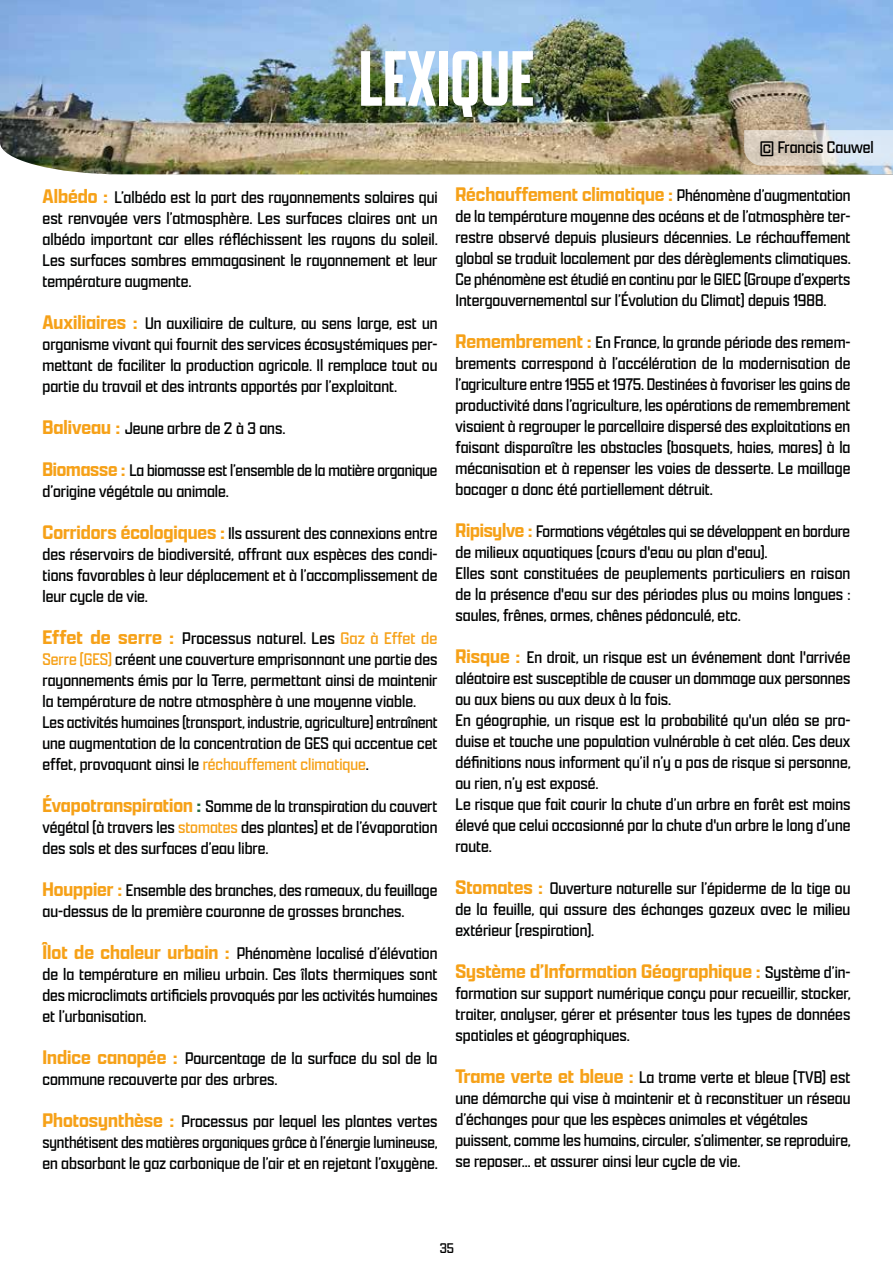
<style>
.page{position:relative;width:893px;height:1263px;background:#fff}
.page>*{position:absolute;margin:0;border:0;box-sizing:border-box;transform-origin:0 0}
.t1{font:500 84px "Apotek Comp";color:#fff}
.t2{font:600 21px "Apotek";color:#f6a118}
.t3{font:300 18px/21px "Apotek";color:#010202;text-align:justify}
.t4{font:300 18px "Apotek";color:#000}
.t5{font:300 15px "Apotek";color:#000}
.s1{font-weight:600;font-size:21px;color:#f6a118}
.s2{color:#f6a118}
.s3{font-weight:600;font-size:21px;color:#1f673d}
.s4{font-weight:300;font-size:18px;color:#010202}
</style>
<div class="page">
<img style="left:0;top:0;width:893px;height:174px">
<svg style="left:744px;top:130px;width:149px;height:36px;background:#d8d7d4"></svg>
<h1 class="t1" style="left:359px;top:28px;width:177px">LEXIQUE</h1>
<p class="t4" style="left:760px;top:136px;width:116px">© Francis Cauwel</p>
<p class="t3" style="left:43px;top:186px;width:397px"><span class="s1">Albédo :</span> L’albédo est la part des rayonnements solaires qui est renvoyée vers l’atmosphère. Les surfaces claires ont un albédo important car elles réfléchissent les rayons du soleil.<br>Les surfaces sombres emmagasinent le rayonnement et leur température augmente.</p>
<p class="t3" style="left:43px;top:312px;width:396px"><span class="s1">Auxiliaires :</span> Un auxiliaire de culture, au sens large, est un organisme vivant qui fournit des services écosystémiques per&shy;mettant de faciliter la production agricole. Il remplace tout ou partie du travail et des intrants apportés par l’exploitant.</p>
<p class="t3" style="left:43px;top:417px;width:244px"><span class="s1">Baliveau :</span> Jeune arbre de 2 à 3 ans.</p>
<p class="t3" style="left:43px;top:459px;width:396px"><span class="s1">Biomasse :</span> La biomasse est l’ensemble de la matière organique d’origine végétale ou animale.</p>
<p class="t3" style="left:43px;top:522px;width:396px"><span class="s1">Corridors écologiques :</span> Ils assurent des connexions entre des réservoirs de biodiversité, offrant aux espèces des condi&shy;tions favorables à leur déplacement et à l’accomplissement de leur cycle de vie.</p>
<p class="t3" style="left:43px;top:627px;width:397px;text-align:left"><span class="s1">Effet de serre :</span> Processus naturel. Les <span class="s2">Gaz à Effet de Serre (GES)</span> créent une couverture emprisonnant une partie des rayonnements émis par la Terre, permettant ainsi de maintenir la température de notre atmosphère à une moyenne viable.<br>Les activités humaines (transport, industrie, agriculture) entraînent une augmentation de la concentration de GES qui accentue cet effet, provoquant ainsi le <span class="s2">réchauffement climatique</span>.</p>
<p class="t3" style="left:43px;top:795px;width:396px"><span class="s1">Évapotranspiration</span> <span class="s3">:</span> Somme de la transpiration du couvert végétal (à travers les <span class="s2">stomates</span> des plantes) et de l’évaporation des sols et des surfaces d’eau libre.</p>
<p class="t3" style="left:43px;top:879px;width:396px"><span class="s1">Houppier :</span> Ensemble des branches, des rameaux, du feuillage au-dessus de la première couronne de grosses branches.</p>
<p class="t3" style="left:43px;top:942px;width:397px"><span class="s1">Îlot de chaleur urbain :</span> Phénomène localisé d’élévation de la température en milieu urbain. Ces îlots thermiques sont des microclimats artificiels provoqués par les activités humaines et l’urbanisation.</p>
<p class="t3" style="left:43px;top:1047px;width:396px"><span class="s1">Indice canopée :</span> Pourcentage de la surface du sol de la commune recouverte par des arbres.</p>
<p class="t3" style="left:43px;top:1110px;width:397px"><span class="s1">Photosynthèse :</span> Processus par lequel les plantes vertes synthétisent des matières organiques grâce à l’énergie lumineuse, en absorbant le gaz carbonique de l’air et en rejetant l’oxygène.</p>
<p class="t2" style="left:455px;top:181px;width:397px">Réchauffement climatique : <span class="s4">Phénomène d’augmentation</span></p>
<p class="t3" style="left:455px;top:205px;width:397px">de la température moyenne des océans et de l’atmosphère ter&shy;restre observé depuis plusieurs décennies. Le réchauffement global se traduit localement par des dérèglements climatiques.<br>Ce phénomène est étudié en continu par le GIEC (Groupe d’experts Intergouvernemental sur l’Évolution du Climat) depuis 1988.</p>
<p class="t3" style="left:455px;top:331px;width:397px"><span class="s1">Remembrement :</span> En France, la grande période des remem&shy;brements correspond à l’accélération de la modernisation de l’agriculture entre 1955 et 1975. Destinées à favoriser les gains de productivité dans l’agriculture, les opérations de remembrement visaient à regrouper le parcellaire dispersé des exploitations en faisant disparaître les obstacles (bosquets, haies, mares) à la mécanisation et à repenser les voies de desserte. Le maillage bocager a donc été partiellement détruit.</p>
<p class="t3" style="left:455px;top:520px;width:396px;text-align:left"><span class="s1">Ripisylve :</span> Formations végétales qui se développent en bordure de milieux aquatiques (cours d'eau ou plan d'eau).<br>Elles sont constituées de peuplements particuliers en raison de la présence d'eau sur des périodes plus ou moins longues : saules, frênes, ormes, chênes pédonculé, etc.</p>
<p class="t3" style="left:455px;top:646px;width:397px;text-align:left"><span class="s1">Risque :</span> En droit, un risque est un événement dont l'arrivée aléatoire est susceptible de causer un dommage aux personnes ou aux biens ou aux deux à la fois.<br>En géographie, un risque est la probabilité qu'un aléa se pro&shy;duise et touche une population vulnérable à cet aléa. Ces deux définitions nous informent qu’il n’y a pas de risque si personne, ou rien, n’y est exposé.<br>Le risque que fait courir la chute d’un arbre en forêt est moins élevé que celui occasionné par la chute d'un arbre le long d’une route.</p>
<p class="t3" style="left:455px;top:877px;width:396px"><span class="s1">Stomates :</span> Ouverture naturelle sur l’épiderme de la tige ou de la feuille, qui assure des échanges gazeux avec le milieu extérieur (respiration).</p>
<p class="t2" style="left:455px;top:958px;width:396px">Système d’Information Géographique : <span class="s4">Système d’in-</span></p>
<p class="t3" style="left:455px;top:982px;width:397px">formation sur support numérique conçu pour recueillir, stocker, traiter, analyser, gérer et présenter tous les types de données spatiales et géographiques.</p>
<p class="t3" style="left:455px;top:1066px;width:397px;text-align:left"><span class="s1">Trame verte et bleue :</span> La trame verte et bleue (TVB) est une démarche qui vise à maintenir et à reconstituer un réseau d’échanges pour que les espèces animales et végétales puissent, comme les humains, circuler, s’alimenter, se reproduire, se reposer… et assurer ainsi leur cycle de vie.</p>
<p class="t5" style="left:440px;top:1239px;width:16px">35</p>
</div>
